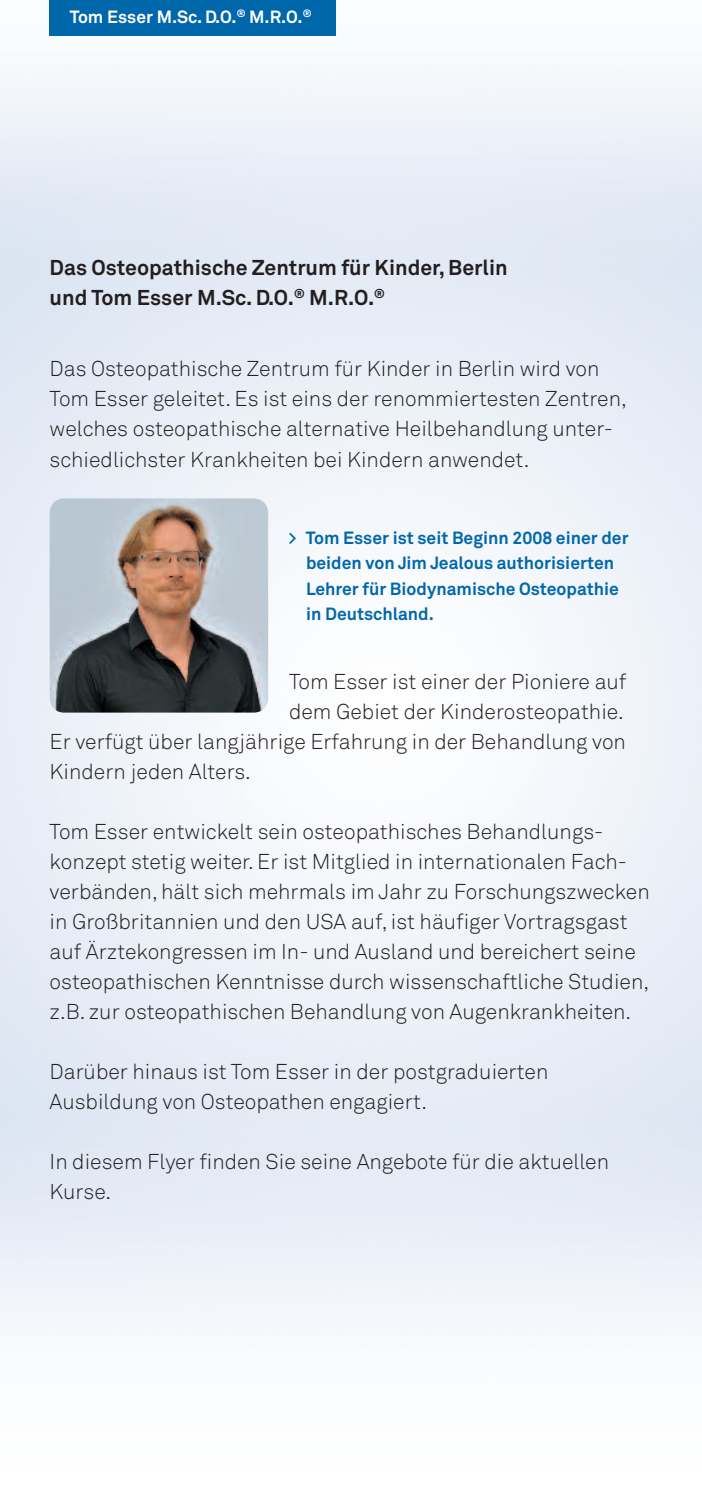
<style>
.page{position:relative;width:702px;height:1489px;background:#fff}
.page>*{position:absolute;margin:0;border:0;box-sizing:border-box;transform-origin:0 0}
.t1{font:21.25px/30px "Akkurat Light Pro";color:#231f20}
.t2{font:700 21.25px/30px "Akkurat Pro";color:#231f20}
.t3{font:700 17.5px/25px "Akkurat Pro";color:#0067ab}
.t4{font:700 17.5px "Akkurat Pro";color:#fff}
</style>
<div class="page">
<img style="left:0;top:0;width:702px;height:1326px">
<div style="left:50px;top:0;width:286px;height:35px;background:#0067ab"></div>
<img style="left:50px;top:498px;width:218px;height:214px;border-radius:14px">
<p class="t4" style="left:70px;top:10px;width:243px">Tom Esser M.Sc. D.O.<sup>®</sup> M.R.O.<sup>®</sup></p>
<p class="t2" style="left:50px;top:254px;width:459px">Das Osteopathische Zentrum für Kinder, Berlin und Tom Esser M.Sc. D.O.<sup>®</sup> M.R.O.<sup>®</sup></p>
<p class="t1" style="left:50px;top:356px;width:578px">Das Osteopathische Zentrum für Kinder in Berlin wird von Tom Esser geleitet. Es ist eins der renommiertesten Zentren, welches osteopathische alternative Heilbehandlung unter&shy;schiedlichster Krankheiten bei Kindern anwendet.</p>
<p class="t3" style="left:306px;top:527px;width:324px;text-indent:-17px">&gt; Tom Esser ist seit Beginn 2008 einer der beiden von Jim Jealous authorisierten Lehrer für Biodynamische Osteopathie in Deutschland.</p>
<p class="t1" style="left:289px;top:668px;width:339px">Tom Esser ist einer der Pioniere auf</p>
<p class="t1" style="left:289px;top:698px;width:336px">dem Gebiet der Kinderosteopathie.</p>
<p class="t1" style="left:50px;top:728px;width:578px">Er verfügt über langjährige Erfahrung in der Behandlung von</p>
<p class="t1" style="left:50px;top:758px;width:203px">Kindern jeden Alters.</p>
<p class="t1" style="left:50px;top:818px;width:601px">Tom Esser entwickelt sein osteopathisches Behandlungs&shy;konzept stetig weiter. Er ist Mitglied in internationalen Fach&shy;verbänden, hält sich mehrmals im Jahr zu Forschungszwecken in Großbritannien und den USA auf, ist häufiger Vortragsgast auf Ärztekongressen im In- und Ausland und bereichert seine osteopathischen Kenntnisse durch wissenschaftliche Studien, z.B. zur osteopathischen Behandlung von Augenkrankheiten.</p>
<p class="t1" style="left:50px;top:1058px;width:500px">Darüber hinaus ist Tom Esser in der postgraduierten<br>Ausbildung von Osteopathen engagiert.</p>
<p class="t1" style="left:50px;top:1148px;width:561px">In diesem Flyer finden Sie seine Angebote für die aktuellen<br>Kurse.</p>
</div>
